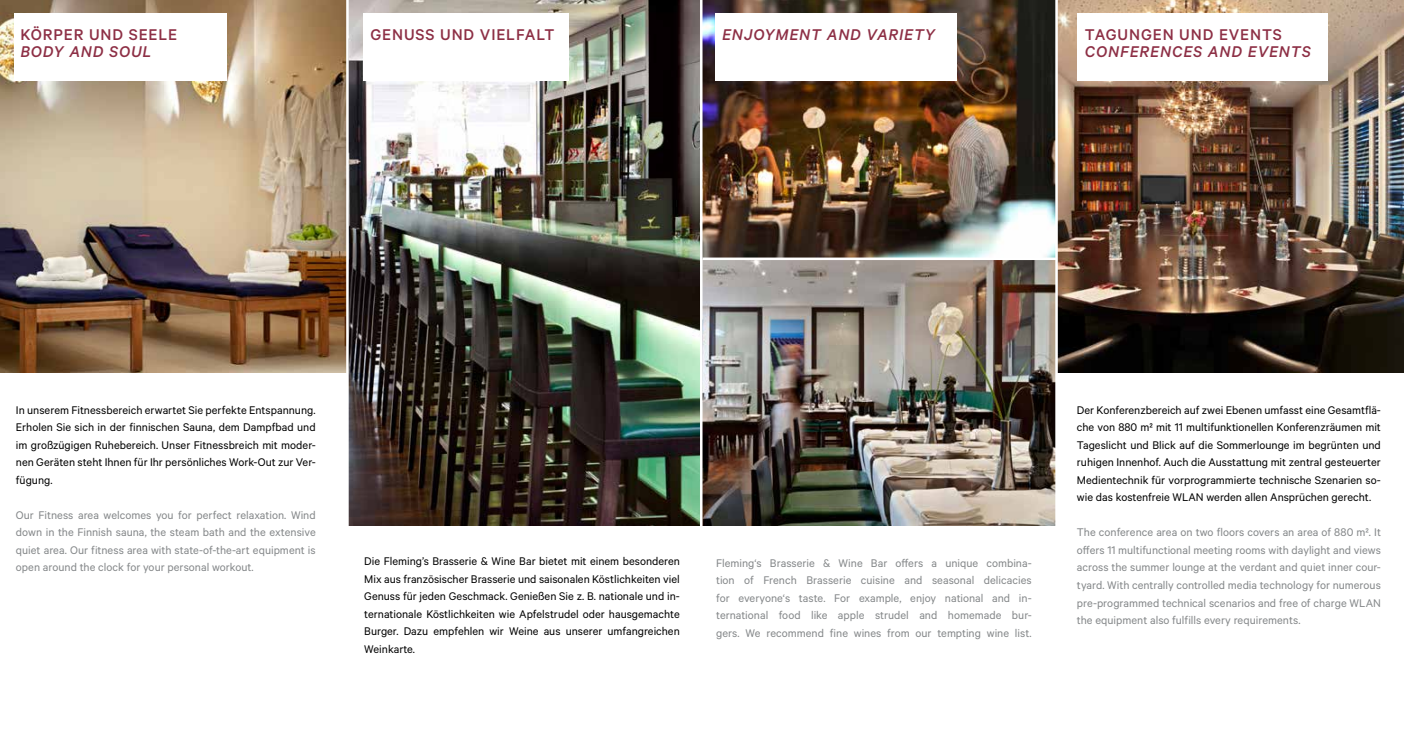
<style>
.page{position:relative;width:1404px;height:745px;background:#fff}
.page>*{position:absolute;margin:0;border:0;box-sizing:border-box;transform-origin:0 0}
.t1{font:italic 500 17.5px "Calibre";letter-spacing:.05em;color:#8d2f45}
.t2{font:500 17.5px "Calibre";letter-spacing:.05em;color:#8d2f45}
.t3{font:12.5px/17.5px "Calibre";color:#000;text-align:justify}
.t4{font:12.5px/17.5px "Calibre";color:#848789;text-align:justify}
</style>
<div class="page">
<img style="left:1057px;top:0;width:346px;height:372px">
<img style="left:348px;top:0;width:707px;height:525px">
<img style="left:0;top:0;width:346px;height:372px">
<hr style="left:877px;top:0;width:3px;height:185px;background:#fff">
<hr style="left:702px;top:257px;width:353px;height:3px;background:#fff">
<hr style="left:700px;top:0;width:2px;height:530px;background:#fff">
<div style="left:1076px;top:13px;width:251px;height:68px;background:#fff"></div>
<div style="left:363px;top:13px;width:205px;height:68px;background:#fff"></div>
<div style="left:715px;top:13px;width:241px;height:68px;background:#fff"></div>
<div style="left:14px;top:13px;width:213px;height:68px;background:#fff"></div>
<h1 class="t2" style="left:20px;top:24px;width:158px">KÖRPER UND SEELE</h1>
<h1 class="t2" style="left:370px;top:24px;width:185px">GENUSS UND VIELFALT</h1>
<h1 class="t1" style="left:722px;top:24px;width:214px">ENJOYMENT AND VARIETY</h1>
<h1 class="t1" style="left:20px;top:42px;width:132px">BODY AND SOUL</h1>
<h1 class="t2" style="left:1084px;top:24px;width:198px">TAGUNGEN UND EVENTS</h1>
<h1 class="t1" style="left:1084px;top:42px;width:227px">CONFERENCES AND EVENTS</h1>
<p class="t3" style="left:16px;top:400px;width:301px">In unserem Fitnessbereich erwartet Sie perfekte Entspannung.<br>Erholen Sie sich in der finnischen Sauna, dem Dampfbad und im großzügigen Ruhebereich. Unser Fitnessbreich mit moder&shy;nen Geräten steht Ihnen für Ihr persönliches Work-Out zur Ver&shy;fügung.</p>
<p class="t4" style="left:16px;top:505px;width:301px">Our Fitness area welcomes you for perfect relaxation. Wind down in the Finnish sauna, the steam bath and the extensive quiet area. Our fitness area with state-of-the-art equipment is open around the clock for your personal workout.</p>
<p class="t3" style="left:364px;top:551px;width:317px">Die Fleming’s Brasserie &amp; Wine Bar bietet mit einem besonderen Mix aus französischer Brasserie und saisonalen Köstlichkeiten viel Genuss für jeden Geschmack. Genießen Sie z. B. nationale und in&shy;ternationale Köstlichkeiten wie Apfelstrudel oder hausgemachte Burger. Dazu empfehlen wir Weine aus unserer umfangreichen Weinkarte.</p>
<p class="t4" style="left:716px;top:553px;width:317px">Fleming‘s Brasserie &amp; Wine Bar offers a unique combina&shy;tion of French Brasserie cuisine and seasonal delicacies for everyone‘s taste. For example, enjoy national and in&shy;ternational food like apple strudel and homemade bur&shy;gers. We recommend fine wines from our tempting wine list.</p>
<p class="t3" style="left:1076px;top:400px;width:305px">Der Konferenzbereich auf zwei Ebenen umfasst eine Gesamtflä&shy;che von 880 m² mit 11 multifunktionellen Konferenzräumen mit Tageslicht und Blick auf die Sommerlounge im begrünten und ruhigen Innenhof. Auch die Ausstattung mit zentral gesteuerter Medientechnik für vorprogrammierte technische Szenarien so&shy;wie das kostenfreie WLAN werden allen Ansprüchen gerecht.</p>
<p class="t4" style="left:1076px;top:523px;width:305px">The conference area on two floors covers an area of 880 m². It offers 11 multifunctional meeting rooms with daylight and views across the summer lounge at the verdant and quiet inner cour&shy;tyard. With centrally controlled media technology for numerous pre-programmed technical scenarios and free of charge WLAN the equipment also fulfills every requirements.</p>
</div>
